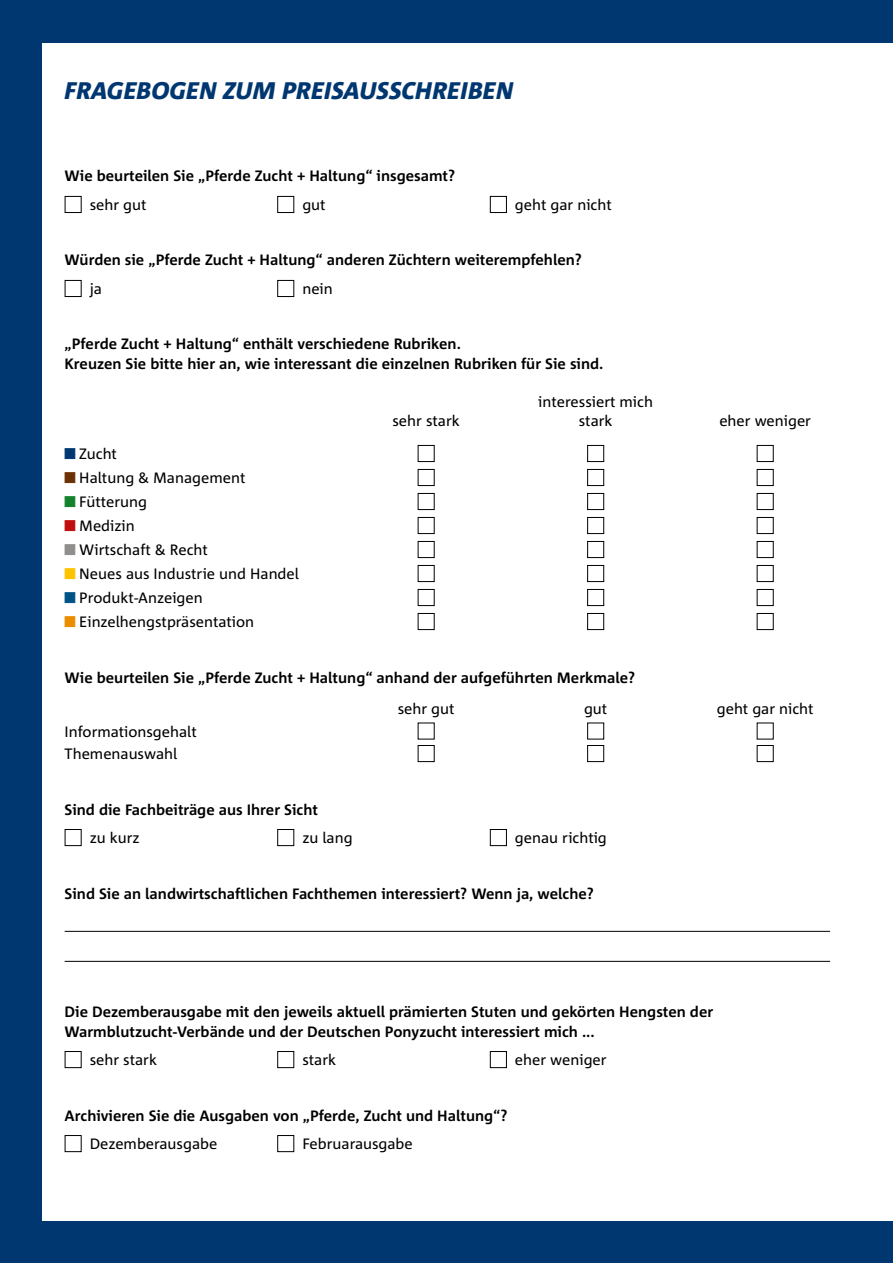
<style>
.page{position:relative;width:893px;height:1263px;background:#003770}
.page>*{position:absolute;margin:0;border:0;box-sizing:border-box;transform-origin:0 0}
.t1{font:italic 800 24px "Agro Sans";color:#003770}
.t2{font:700 15px/19.5px "Agro Sans";color:#000}
.t3{font:15px/24px "Agro Sans";color:#000}
</style>
<div class="page">
<div style="left:43px;top:43px;width:850px;height:1177px;background:#fff"></div>
<div style="left:65px;top:196px;width:17px;height:17px;border:1px solid #000"></div>
<div style="left:277px;top:196px;width:17px;height:17px;border:1px solid #000"></div>
<div style="left:490px;top:196px;width:17px;height:17px;border:1px solid #000"></div>
<div style="left:65px;top:280px;width:17px;height:17px;border:1px solid #000"></div>
<div style="left:277px;top:280px;width:17px;height:17px;border:1px solid #000"></div>
<div style="left:65px;top:448px;width:10px;height:11px;background:#003770;border:1px solid #003770"></div>
<div style="left:418px;top:445px;width:17px;height:17px;border:1px solid #000"></div>
<div style="left:587px;top:445px;width:17px;height:17px;border:1px solid #000"></div>
<div style="left:757px;top:445px;width:17px;height:17px;border:1px solid #000"></div>
<div style="left:65px;top:472px;width:10px;height:11px;background:#6c3104;border:1px solid #6c3104"></div>
<div style="left:418px;top:469px;width:17px;height:17px;border:1px solid #000"></div>
<div style="left:587px;top:469px;width:17px;height:17px;border:1px solid #000"></div>
<div style="left:757px;top:469px;width:17px;height:17px;border:1px solid #000"></div>
<div style="left:65px;top:496px;width:10px;height:11px;background:#14822c;border:1px solid #14822c"></div>
<div style="left:418px;top:493px;width:17px;height:17px;border:1px solid #000"></div>
<div style="left:587px;top:493px;width:17px;height:17px;border:1px solid #000"></div>
<div style="left:757px;top:493px;width:17px;height:17px;border:1px solid #000"></div>
<div style="left:65px;top:520px;width:10px;height:11px;background:#c00d0e;border:1px solid #c00d0e"></div>
<div style="left:418px;top:517px;width:17px;height:17px;border:1px solid #000"></div>
<div style="left:587px;top:517px;width:17px;height:17px;border:1px solid #000"></div>
<div style="left:757px;top:517px;width:17px;height:17px;border:1px solid #000"></div>
<div style="left:65px;top:544px;width:10px;height:11px;background:#908d8d;border:1px solid #908d8d"></div>
<div style="left:418px;top:541px;width:17px;height:17px;border:1px solid #000"></div>
<div style="left:587px;top:541px;width:17px;height:17px;border:1px solid #000"></div>
<div style="left:757px;top:541px;width:17px;height:17px;border:1px solid #000"></div>
<div style="left:65px;top:568px;width:10px;height:11px;background:#fdc300;border:1px solid #fdc300"></div>
<div style="left:418px;top:565px;width:17px;height:17px;border:1px solid #000"></div>
<div style="left:587px;top:565px;width:17px;height:17px;border:1px solid #000"></div>
<div style="left:757px;top:565px;width:17px;height:17px;border:1px solid #000"></div>
<div style="left:65px;top:592px;width:10px;height:11px;background:#005286;border:1px solid #005286"></div>
<div style="left:418px;top:589px;width:17px;height:17px;border:1px solid #000"></div>
<div style="left:587px;top:589px;width:17px;height:17px;border:1px solid #000"></div>
<div style="left:757px;top:589px;width:17px;height:17px;border:1px solid #000"></div>
<div style="left:65px;top:616px;width:10px;height:11px;background:#ea8d00;border:1px solid #ea8d00"></div>
<div style="left:418px;top:613px;width:17px;height:17px;border:1px solid #000"></div>
<div style="left:587px;top:613px;width:17px;height:17px;border:1px solid #000"></div>
<div style="left:757px;top:613px;width:17px;height:17px;border:1px solid #000"></div>
<div style="left:418px;top:745px;width:17px;height:17px;border:1px solid #000"></div>
<div style="left:587px;top:745px;width:17px;height:17px;border:1px solid #000"></div>
<div style="left:757px;top:745px;width:17px;height:17px;border:1px solid #000"></div>
<div style="left:65px;top:829px;width:17px;height:17px;border:1px solid #000"></div>
<div style="left:277px;top:829px;width:17px;height:17px;border:1px solid #000"></div>
<div style="left:490px;top:829px;width:17px;height:17px;border:1px solid #000"></div>
<hr style="left:65px;top:931px;width:765px;height:1px;background:#000">
<hr style="left:65px;top:961px;width:765px;height:1px;background:#000">
<div style="left:65px;top:1051px;width:17px;height:17px;border:1px solid #000"></div>
<div style="left:277px;top:1051px;width:17px;height:17px;border:1px solid #000"></div>
<div style="left:490px;top:1051px;width:17px;height:17px;border:1px solid #000"></div>
<div style="left:65px;top:1135px;width:17px;height:17px;border:1px solid #000"></div>
<div style="left:277px;top:1135px;width:17px;height:17px;border:1px solid #000"></div>
<h1 class="t1" style="left:65px;top:77px;width:450px">FRAGEBOGEN ZUM PREISAUSSCHREIBEN</h1>
<p class="t2" style="left:65px;top:167px;width:392px">Wie beurteilen Sie „Pferde Zucht + Haltung“ insgesamt?</p>
<p class="t3" style="left:90px;top:193px;width:58px">sehr gut</p>
<p class="t3" style="left:302px;top:193px;width:25px">gut</p>
<p class="t3" style="left:515px;top:193px;width:98px">geht gar nicht</p>
<p class="t2" style="left:65px;top:251px;width:519px">Würden sie „Pferde Zucht + Haltung“ anderen Züchtern weiterempfehlen?</p>
<p class="t3" style="left:90px;top:277px;width:14px">ja</p>
<p class="t3" style="left:302px;top:277px;width:32px">nein</p>
<p class="t2" style="left:65px;top:335px;width:540px">„Pferde Zucht + Haltung“ enthält verschiedene Rubriken.<br>Kreuzen Sie bitte hier an, wie interessant die einzelnen Rubriken für Sie sind.</p>
<p class="t3" style="left:538px;top:389px;width:116px">interessiert mich</p>
<p class="t3" style="left:392px;top:409px;width:69px">sehr stark</p>
<p class="t3" style="left:579px;top:409px;width:35px">stark</p>
<p class="t3" style="left:719px;top:409px;width:93px">eher weniger</p>
<p class="t3" style="left:79px;top:442px;width:221px">Zucht<br>Haltung &amp; Management<br>Fütterung<br>Medizin<br>Wirtschaft &amp; Recht<br>Neues aus Industrie und Handel<br>Produkt-Anzeigen<br>Einzelhengstpräsentation</p>
<p class="t2" style="left:65px;top:668px;width:572px">Wie beurteilen Sie „Pferde Zucht + Haltung“ anhand der aufgeführten Merkmale?</p>
<p class="t3" style="left:398px;top:697px;width:58px">sehr gut</p>
<p class="t3" style="left:584px;top:697px;width:25px">gut</p>
<p class="t3" style="left:717px;top:697px;width:98px">geht gar nicht</p>
<p class="t3" style="left:65px;top:720px;width:134px;line-height:22.5px">Informationsgehalt<br>Themenauswahl</p>
<p class="t2" style="left:65px;top:800px;width:255px">Sind die Fachbeiträge aus Ihrer Sicht</p>
<p class="t3" style="left:90px;top:826px;width:51px">zu kurz</p>
<p class="t3" style="left:302px;top:826px;width:52px">zu lang</p>
<p class="t3" style="left:515px;top:826px;width:93px">genau richtig</p>
<p class="t2" style="left:65px;top:884px;width:531px">Sind Sie an landwirtschaftlichen Fachthemen interessiert? Wenn ja, welche?</p>
<p class="t2" style="left:65px;top:1002px;width:650px">Die Dezemberausgabe mit den jeweils aktuell prämierten Stuten und gekörten Hengsten der<br>Warmblutzucht-Verbände und der Deutschen Ponyzucht interessiert mich ...</p>
<p class="t3" style="left:90px;top:1048px;width:69px">sehr stark</p>
<p class="t3" style="left:302px;top:1048px;width:35px">stark</p>
<p class="t3" style="left:515px;top:1048px;width:93px">eher weniger</p>
<p class="t2" style="left:65px;top:1106px;width:444px">Archivieren Sie die Ausgaben von „Pferde, Zucht und Haltung“?</p>
<p class="t3" style="left:90px;top:1132px;width:129px">Dezemberausgabe</p>
<p class="t3" style="left:302px;top:1132px;width:112px">Februarausgabe</p>
</div>
